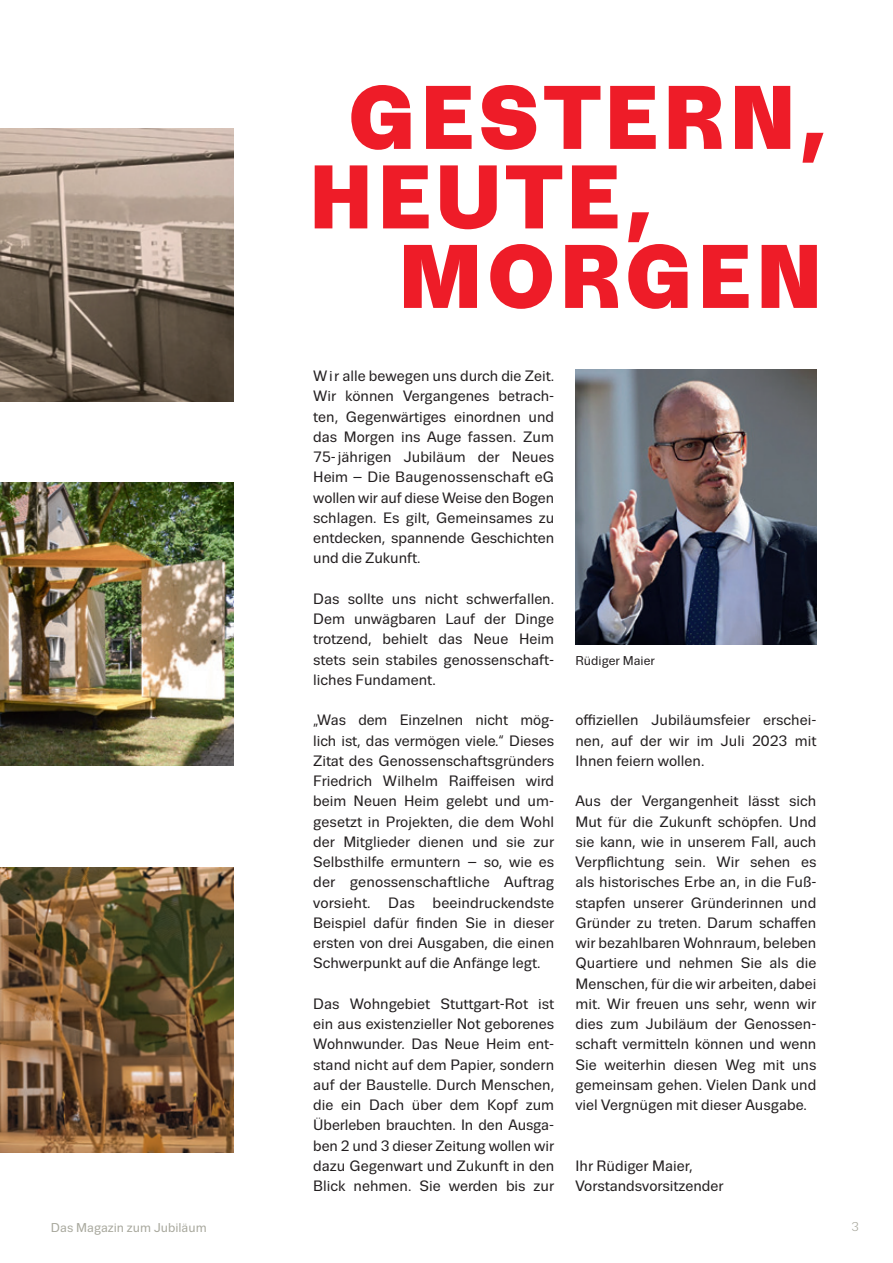
<style>
.page{position:relative;width:893px;height:1263px;background:#fff}
.page>*{position:absolute;margin:0;border:0;box-sizing:border-box;transform-origin:0 0}
.Überschrift{font:900 90px "Trivia Sans";letter-spacing:.03em;color:#ee1c28}
.Fliesstext{font:15px/20.2px "Trivia Sans";color:#231f20;text-align:justify}
.t1{font:12.75px "Trivia Sans";color:#a8a89d}
.Fliesstext-2{font:12.75px "Trivia Sans";color:#231f20}
.t2{font:12.75px "Trivia Sans";color:#a8a89d}
</style>
<div class="page">
<img style="left:0;top:129px;width:234px;height:272px">
<img style="left:0;top:482px;width:234px;height:284px">
<img style="left:0;top:867px;width:234px;height:286px">
<img style="left:575px;top:370px;width:241px;height:274px">
<p class="Überschrift" style="left:347px;top:67px;width:481px">GESTERN,</p>
<p class="Überschrift" style="left:308px;top:147px;width:345px">HEUTE,</p>
<p class="Überschrift" style="left:398px;top:226px;width:427px">MORGEN</p>
<p class="Fliesstext" style="left:313px;top:366px;width:242px">Wir alle bewegen uns durch die Zeit.<br>Wir können Vergangenes betrach&shy;ten, Gegenwärtiges einordnen und das Morgen ins Auge fassen. Zum 75-jährigen Jubiläum der Neues Heim – Die Baugenossenschaft eG wollen wir auf diese Weise den Bogen schlagen. Es gilt, Gemeinsames zu entdecken, spannende Geschichten und die Zukunft.</p>
<p class="Fliesstext" style="left:313px;top:589px;width:242px">Das sollte uns nicht schwerfallen.<br>Dem unwägbaren Lauf der Dinge trotzend, behielt das Neue Heim stets sein stabiles genossenschaft&shy;liches Fundament.</p>
<p class="Fliesstext" style="left:313px;top:710px;width:242px">„Was dem Einzelnen nicht mög&shy;lich ist, das vermögen viele.“ Dieses Zitat des Genossenschaftsgründers Friedrich Wilhelm Raiffeisen wird beim Neuen Heim gelebt und um&shy;gesetzt in Projekten, die dem Wohl der Mitglieder dienen und sie zur Selbsthilfe ermuntern – so, wie es der genossenschaftliche Auftrag vorsieht. Das beeindruckendste Beispiel dafür finden Sie in dieser ersten von drei Ausgaben, die einen Schwerpunkt auf die Anfänge legt.</p>
<p class="Fliesstext" style="left:313px;top:994px;width:242px">Das Wohngebiet Stuttgart-Rot ist ein aus existenzieller Not geborenes Wohnwunder. Das Neue Heim ent&shy;stand nicht auf dem Papier, sondern auf der Baustelle. Durch Menschen, die ein Dach über dem Kopf zum Überleben brauchten. In den Ausga&shy;ben 2 und 3 dieser Zeitung wollen wir dazu Gegenwart und Zukunft in den Blick nehmen. Sie werden bis zur</p>
<p class="Fliesstext-2" style="left:575px;top:653px;width:81px">Rüdiger Maier</p>
<p class="Fliesstext" style="left:575px;top:710px;width:242px">offiziellen Jubiläumsfeier erschei&shy;nen, auf der wir im Juli 2023 mit Ihnen feiern wollen.</p>
<p class="Fliesstext" style="left:575px;top:791px;width:242px">Aus der Vergangenheit lässt sich Mut für die Zukunft schöpfen. Und sie kann, wie in unserem Fall, auch Verpflichtung sein. Wir sehen es als historisches Erbe an, in die Fuß&shy;stapfen unserer Gründerinnen und Gründer zu treten. Darum schaffen wir bezahlbaren Wohnraum, beleben Quartiere und nehmen Sie als die Menschen, für die wir arbeiten, dabei mit. Wir freuen uns sehr, wenn wir dies zum Jubiläum der Genossen&shy;schaft vermitteln können und wenn Sie weiterhin diesen Weg mit uns gemeinsam gehen. Vielen Dank und viel Vergnügen mit dieser Ausgabe.</p>
<p class="Fliesstext" style="left:575px;top:1156px;width:119px">Ihr Rüdiger Maier,</p>
<p class="Fliesstext" style="left:575px;top:1176px;width:150px">Vorstandsvorsitzender</p>
<p class="t1" style="left:51px;top:1220px;width:157px">Das Magazin zum Jubiläum</p>
<p class="t2" style="left:851px;top:1220px;width:9px">3</p>
</div>
